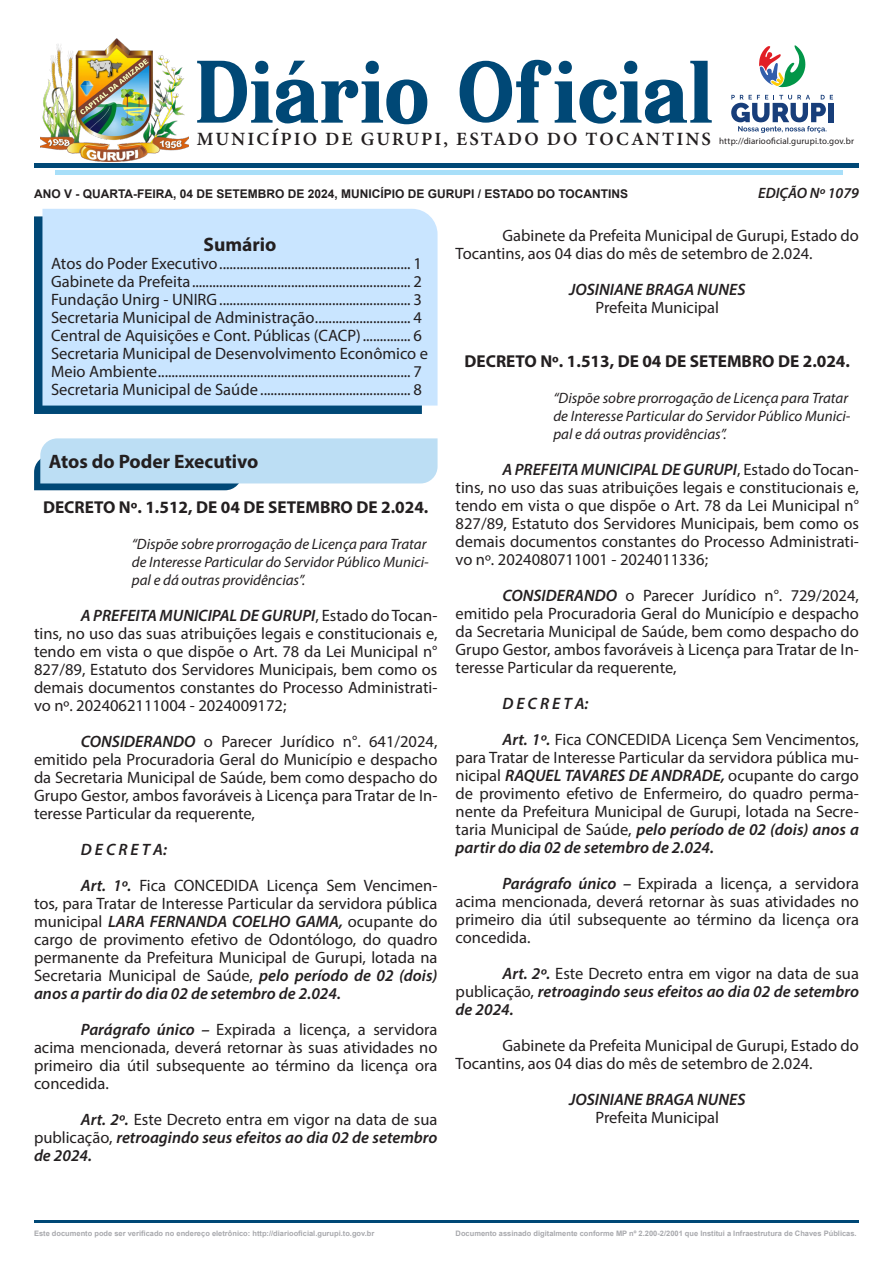
<style>
.page{position:relative;width:893px;height:1263px;background:#fff}
.page>*{position:absolute;margin:0;border:0;box-sizing:border-box;transform-origin:0 0}
.t1{font:700 82.5px "Serif Memorial";color:#004876}
.titul{font:700 19.5px "Myriad Pro";color:#231f20}
.titulo_suma{font:700 19.5px "Myriad Pro";color:#231f20}
.t2{font:18.75px "Minion Variable Concept";letter-spacing:.105em;color:#231f20}
.proto{font:700 17.25px "Myriad Pro";color:#231f20}
.TEXTO{font:16.5px/18px "Myriad Pro";color:#231f20;text-align:justify}
.TEXTO-2{font:italic 600 16.5px/18px "Myriad Pro";color:#231f20;text-align:justify}
.TEXTO_CENTRO{font:italic 600 16.5px "Myriad Pro";color:#231f20}
.TEXTO_CENTRO-2{font:16.5px "Myriad Pro";color:#231f20}
.EMENTA{font:italic 15px/18px "Myriad Pro";color:#231f20}
.t3{font:italic 600 15px "Myriad Pro";color:#231f20}
.t4{font:700 12px "Arial";color:#231f20}
.conteudosuma{font:9px "Myriad Pro";letter-spacing:.015em;color:#231f20}
.t5{font:700 7.5px "Arial";color:#a8a9ad}
.s1{font-weight:600;font-style:italic}
.s2{font-weight:400;font-style:normal}
</style>
<div class="page">
<hr style="left:34px;top:1220px;width:825px;height:3px;background:#004876">
<img style="left:40px;top:38px;width:149px;height:124px">
<hr style="left:34px;top:164px;width:825px;height:4px;background:#004876">
<div style="left:55px;top:170px;width:787px;height:5px;background:#a8dff9"></div>
<div style="left:34px;top:216px;width:388px;height:198px;background:#004876"></div>
<div style="left:42px;top:209px;width:396px;height:197px;background:#c9e5ff"></div>
<svg style="left:759px;top:45px;width:46px;height:42px"></svg>
<svg style="left:731px;top:95px;width:102px;height:38px"></svg>
<div style="left:828px;top:103px;width:5px;height:19px;background:#183e7a"></div>
<svg style="left:34px;top:438px;width:404px;height:52px"></svg>
<p class="t1" style="left:195px;top:26px;width:520px">Diário Oficial</p>
<p class="t2" style="left:197px;top:126px;width:516px">MUNICÍPIO DE GURUPI, ESTADO DO TOCANTINS</p>
<p class="conteudosuma" style="left:719px;top:135px;width:136px">http://diariooficial.gurupi.to.gov.br</p>
<p class="t4" style="left:34px;top:185px;width:596px">ANO V - QUARTA-FEIRA, 04 DE SETEMBRO DE 2024, MUNICÍPIO DE GURUPI / ESTADO DO TOCANTINS</p>
<p class="t3" style="left:758px;top:183px;width:102px">EDIÇÃO Nº 1079</p>
<p class="titulo_suma" style="left:204px;top:232px;width:74px">Sumário</p>
<p class="TEXTO" style="left:51px;top:254px;width:372px">Atos do Poder Executivo........................................................ 1</p>
<p class="TEXTO" style="left:51px;top:272px;width:372px">Gabinete da Prefeita................................................................ 2</p>
<p class="TEXTO" style="left:51px;top:290px;width:372px">Fundação Unirg - UNIRG........................................................ 3</p>
<p class="TEXTO" style="left:51px;top:308px;width:372px">Secretaria Municipal de Administração............................ 4</p>
<p class="TEXTO" style="left:51px;top:326px;width:372px">Central de Aquisições e Cont. Públicas (CACP).............. 6</p>
<p class="TEXTO" style="left:51px;top:344px;width:379px">Secretaria Municipal de Desenvolvimento Econômico e<br>Meio Ambiente.......................................................................... 7</p>
<p class="TEXTO" style="left:51px;top:380px;width:372px">Secretaria Municipal de Saúde ............................................ 8</p>
<p class="titul" style="left:49px;top:449px;width:211px">Atos do Poder Executivo</p>
<p class="proto" style="left:43px;top:495px;width:387px">DECRETO Nº. 1.512, DE 04 DE SETEMBRO DE 2.024.</p>
<p class="EMENTA" style="left:132px;top:534px;width:299px">“Dispõe sobre prorrogação de Licença para Tratar de Interesse Particular do Servidor Público Munici&shy;pal e dá outras providências”.</p>
<p class="TEXTO" style="left:34px;top:606px;width:405px;text-indent:47px"><span class="s1">A PREFEITA MUNICIPAL DE GURUPI</span>, Estado do Tocan&shy;tins, no uso das suas atribuições legais e constitucionais e, tendo em vista o que dispõe o Art. 78 da Lei Municipal n° 827/89, Estatuto dos Servidores Municipais, bem como os demais documentos constantes do Processo Administrati&shy;vo nº. 2024062111004 - 2024009172;</p>
<p class="TEXTO" style="left:34px;top:732px;width:405px;text-indent:47px"><span class="s1">CONSIDERANDO</span> o Parecer Jurídico n°. 641/2024, emitido pela Procuradoria Geral do Município e despacho da Secretaria Municipal de Saúde, bem como despacho do Grupo Gestor, ambos favoráveis à Licença para Tratar de In&shy;teresse Particular da requerente,</p>
<p class="TEXTO-2" style="left:81px;top:840px;width:88px">D E C R E T A:</p>
<p class="TEXTO" style="left:34px;top:876px;width:405px;text-indent:47px"><span class="s1">Art. 1º.</span> Fica CONCEDIDA Licença Sem Vencimen&shy;tos, para Tratar de Interesse Particular da servidora pública municipal <span class="s1">LARA FERNANDA COELHO GAMA,</span> ocupante do cargo de provimento efetivo de Odontólogo, do quadro permanente da Prefeitura Municipal de Gurupi, lotada na Secretaria Municipal de Saúde, <span class="s1">pelo período de 02 (dois) anos a partir do dia 02 de setembro de 2.024.</span></p>
<p class="TEXTO" style="left:34px;top:1020px;width:405px;text-indent:47px"><span class="s1">Parágrafo único –</span> Expirada a licença, a servidora acima mencionada, deverá retornar às suas atividades no primeiro dia útil subsequente ao término da licença ora concedida.</p>
<p class="TEXTO-2" style="left:34px;top:1110px;width:405px;text-indent:47px">Art. 2º. <span class="s2">Este Decreto entra em vigor na data de sua publicação,</span> retroagindo seus efeitos ao dia 02 de setembro de 2024.</p>
<p class="TEXTO" style="left:456px;top:226px;width:405px;text-indent:47px">Gabinete da Prefeita Municipal de Gurupi, Estado do<br>Tocantins, aos 04 dias do mês de setembro de 2.024.</p>
<p class="TEXTO_CENTRO" style="left:569px;top:279px;width:178px">JOSINIANE BRAGA NUNES</p>
<p class="TEXTO_CENTRO-2" style="left:595px;top:298px;width:125px">Prefeita Municipal</p>
<p class="proto" style="left:465px;top:350px;width:387px">DECRETO Nº. 1.513, DE 04 DE SETEMBRO DE 2.024.</p>
<p class="EMENTA" style="left:553px;top:389px;width:299px">“Dispõe sobre prorrogação de Licença para Tratar de Interesse Particular do Servidor Público Munici&shy;pal e dá outras providências”.</p>
<p class="TEXTO" style="left:456px;top:460px;width:405px;text-indent:47px"><span class="s1">A PREFEITA MUNICIPAL DE GURUPI</span>, Estado do Tocan&shy;tins, no uso das suas atribuições legais e constitucionais e, tendo em vista o que dispõe o Art. 78 da Lei Municipal n° 827/89, Estatuto dos Servidores Municipais, bem como os demais documentos constantes do Processo Administrati&shy;vo nº. 2024080711001 - 2024011336;</p>
<p class="TEXTO" style="left:456px;top:586px;width:405px;text-indent:47px"><span class="s1">CONSIDERANDO</span> o Parecer Jurídico n°. 729/2024, emitido pela Procuradoria Geral do Município e despacho da Secretaria Municipal de Saúde, bem como despacho do Grupo Gestor, ambos favoráveis à Licença para Tratar de In&shy;teresse Particular da requerente,</p>
<p class="TEXTO-2" style="left:502px;top:694px;width:88px">D E C R E T A:</p>
<p class="TEXTO" style="left:456px;top:730px;width:405px;text-indent:47px"><span class="s1">Art. 1º.</span> Fica CONCEDIDA Licença Sem Vencimentos, para Tratar de Interesse Particular da servidora pública mu&shy;nicipal <span class="s1">RAQUEL TAVARES DE ANDRADE,</span> ocupante do cargo de provimento efetivo de Enfermeiro, do quadro perma&shy;nente da Prefeitura Municipal de Gurupi, lotada na Secre&shy;taria Municipal de Saúde, <span class="s1">pelo período de 02 (dois) anos a partir do dia 02 de setembro de 2.024.</span></p>
<p class="TEXTO" style="left:456px;top:874px;width:405px;text-indent:47px"><span class="s1">Parágrafo único –</span> Expirada a licença, a servidora acima mencionada, deverá retornar às suas atividades no primeiro dia útil subsequente ao término da licença ora concedida.</p>
<p class="TEXTO-2" style="left:456px;top:964px;width:405px;text-indent:47px">Art. 2º. <span class="s2">Este Decreto entra em vigor na data de sua publicação,</span> retroagindo seus efeitos ao dia 02 de setembro de 2024.</p>
<p class="TEXTO" style="left:456px;top:1036px;width:405px;text-indent:47px">Gabinete da Prefeita Municipal de Gurupi, Estado do<br>Tocantins, aos 04 dias do mês de setembro de 2.024.</p>
<p class="TEXTO_CENTRO" style="left:569px;top:1089px;width:178px">JOSINIANE BRAGA NUNES</p>
<p class="TEXTO_CENTRO-2" style="left:595px;top:1108px;width:125px">Prefeita Municipal</p>
<p class="t5" style="left:34px;top:1228px;width:342px">Este documento pode ser verificado no endereço eletrônico: http://diariooficial.gurupi.to.gov.br</p>
<p class="t5" style="left:456px;top:1228px;width:403px">Documento assinado digitalmente conforme MP nº 2.200-2/2001 que Institui a Infraestrutura de Chaves Públicas.</p>
</div>
